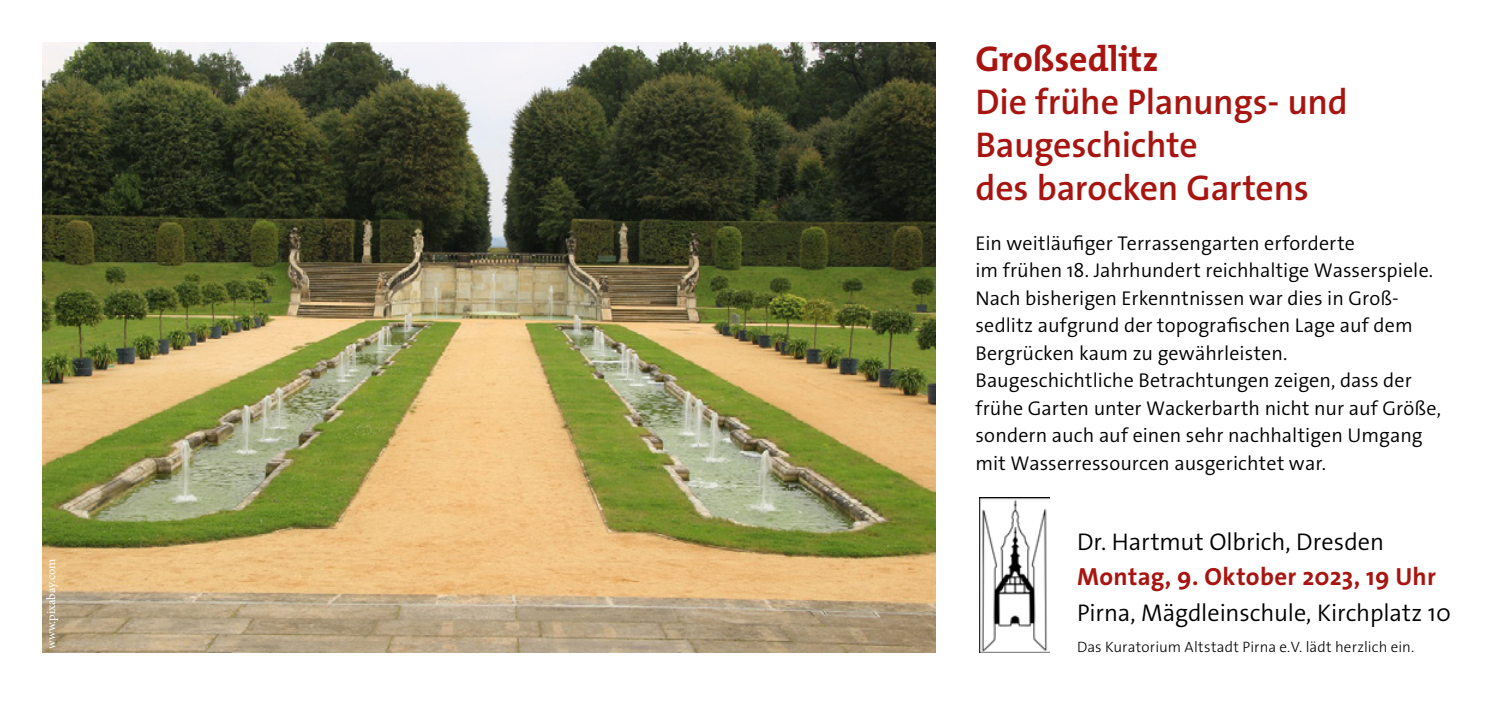
<style>
.page{position:relative;width:1489px;height:702px;background:#fff}
.page>*{position:absolute;margin:0;border:0;box-sizing:border-box;transform-origin:0 0}
.t1{font:36px/43px "The Sans HP6 Se Bld";letter-spacing:-.01em;color:#a81511}
.t2{font:36px "The Mix HP7 Bld";color:#a81511}
.t3{font:25px "The Sans HP7 Bld";letter-spacing:.01em;color:#a81511}
.t4{font:24.25px "The Sans HP4 Se Lig";letter-spacing:-.005em;color:#000}
.t5{font:20px/27.5px "The Sans HP4 Se Lig";letter-spacing:.005em;color:#000}
.t6{font:15px "The Sans HP3 Lig";letter-spacing:.01em;color:#000}
.t7{font:12.5px "Minion Pro";color:#fff}
</style>
<div class="page">
<img style="left:979px;top:497px;width:70px;height:156px">
<img style="left:43px;top:43px;width:892px;height:609px">
<p class="t7" style="left:43px;top:648px;width:92px;rotate:-90deg">www.pixabay.com</p>
<h1 class="t2" style="left:975px;top:36px;width:184px">Großsedlitz</h1>
<h1 class="t1" style="left:975px;top:81px;width:374px">Die frühe Planungs- und<br>Baugeschichte<br>des barocken Gartens</h1>
<p class="t5" style="left:975px;top:229px;width:467px">Ein weitläufiger Terrassengarten erforderte<br>im frühen 18. Jahrhundert reichhaltige Wasserspiele.<br>Nach bisherigen Erkenntnissen war dies in Groß&shy;sedlitz aufgrund der topografischen Lage auf dem Bergrücken kaum zu gewährleisten.<br>Baugeschichtliche Betrachtungen zeigen, dass der frühe Garten unter Wackerbarth nicht nur auf Größe, sondern auch auf einen sehr nachhaltigen Umgang mit Wasserressourcen ausgerichtet war.</p>
<p class="t4" style="left:1076px;top:526px;width:308px">Dr. Hartmut Olbrich, Dresden</p>
<p class="t3" style="left:1076px;top:560px;width:360px">Montag, 9. Oktober 2023, 19 Uhr</p>
<p class="t4" style="left:1076px;top:596px;width:375px">Pirna, Mägdleinschule, Kirchplatz 10</p>
<p class="t6" style="left:1076px;top:637px;width:339px">Das Kuratorium Altstadt Pirna e.V. lädt herzlich ein.</p>
</div>
